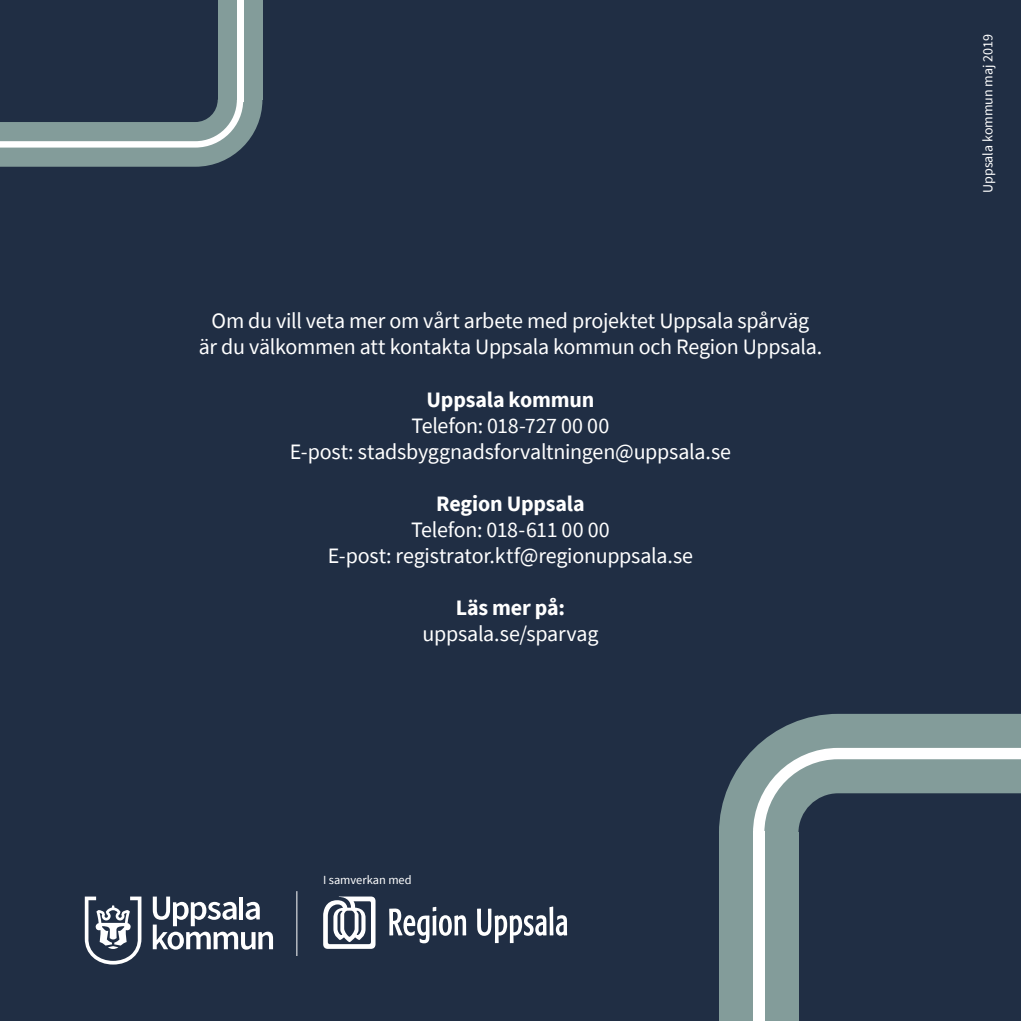
<style>
.page{position:relative;width:1021px;height:1021px;background:#fff}
.page>*{position:absolute;margin:0;border:0;box-sizing:border-box;transform-origin:0 0}
.t1{font:22px/26px "Source Sans Pro";letter-spacing:-.01em;color:#fff;text-align:center}
.t2{font:700 22px "Source Sans Pro";letter-spacing:-.01em;color:#fff}
.t3{font:14px "Source Sans Pro";color:#fff}
.t4{font:12.4px "Source Sans Pro";color:#fff}
</style>
<div class="page">
<div style="left:0;top:0;width:1020px;height:1020px;background:#202e44"></div>
<svg style="left:0;top:100px;width:262px;height:67px"></svg>
<div style="left:218px;top:0;width:44px;height:100px;background:#839c9a"></div>
<div style="left:237px;top:0;width:6px;height:101px;background:#fff"></div>
<svg style="left:719px;top:713px;width:301px;height:120px"></svg>
<div style="left:719px;top:833px;width:79px;height:187px;background:#839c9a"></div>
<div style="left:753px;top:831px;width:11px;height:189px;background:#fff"></div>
<hr style="left:296px;top:891px;width:1px;height:65px;background:#fff">
<svg style="left:477px;top:906px;width:90px;height:37px"></svg>
<svg style="left:389px;top:906px;width:77px;height:37px"></svg>
<svg style="left:323px;top:896px;width:52px;height:52px"></svg>
<svg style="left:153px;top:896px;width:120px;height:53px"></svg>
<hr style="left:239px;top:896px;width:4px;height:23px;background:#fff">
<svg style="left:85px;top:896px;width:56px;height:68px"></svg>
<p class="t1" style="left:199px;top:308px;width:625px">Om du vill veta mer om vårt arbete med projektet Uppsala spårväg<br>är du välkommen att kontakta Uppsala kommun och Region Uppsala.</p>
<p class="t2" style="left:426px;top:384px;width:169px">Uppsala kommun</p>
<p class="t1" style="left:290px;top:412px;width:443px">Telefon: 018-727 00 00<br>E-post: stadsbyggnadsforvaltningen@uppsala.se</p>
<p class="t2" style="left:436px;top:488px;width:150px">Region Uppsala</p>
<p class="t1" style="left:328px;top:516px;width:367px">Telefon: 018-611 00 00<br>E-post: registrator.ktf@regionuppsala.se</p>
<p class="t2" style="left:456px;top:592px;width:111px">Läs mer på:</p>
<p class="t1" style="left:422px;top:620px;width:177px">uppsala.se/sparvag</p>
<p class="t4" style="left:323px;top:872px;width:90px">I samverkan med</p>
<p class="t3" style="left:979px;top:193px;width:161px;rotate:-90deg">Uppsala kommun maj 2019</p>
</div>
